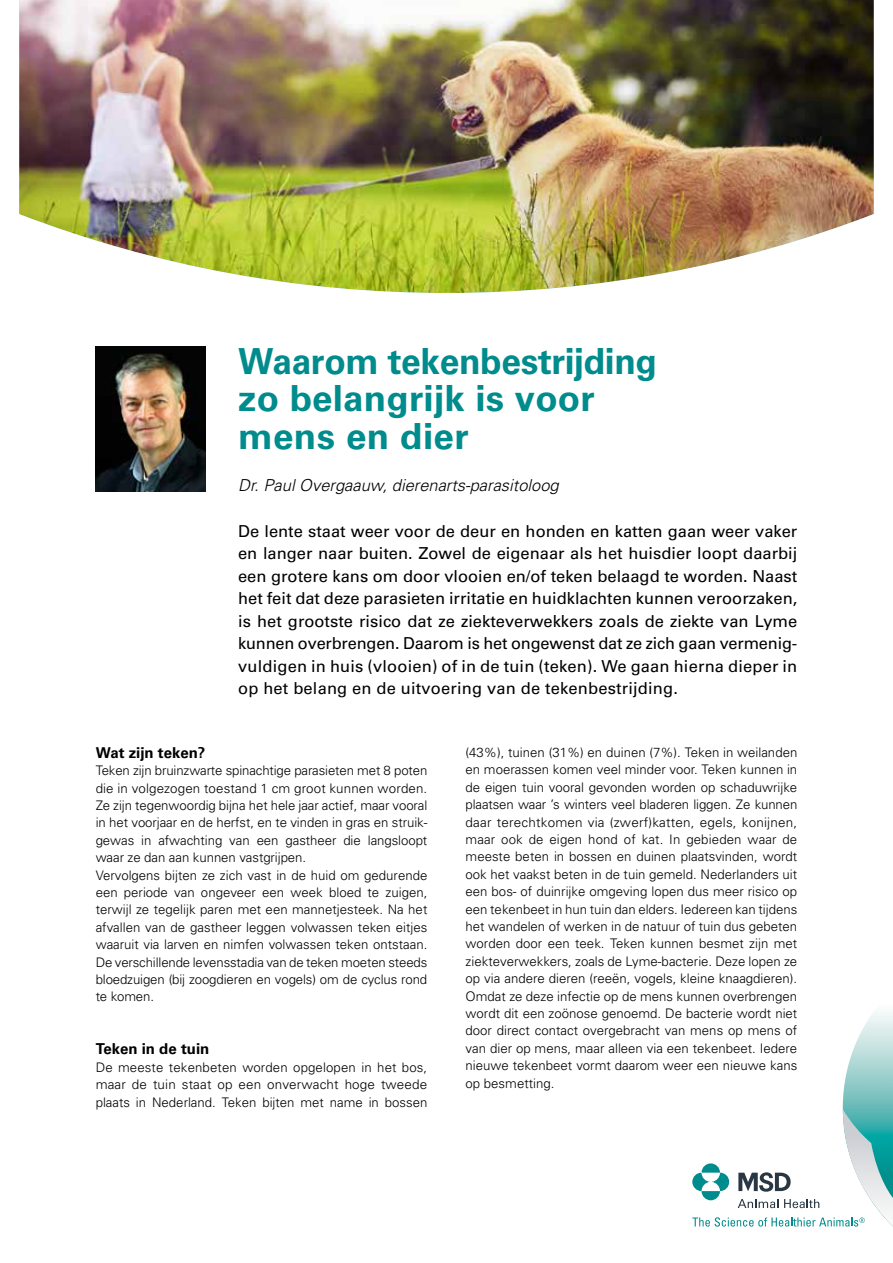
<style>
.page{position:relative;width:893px;height:1263px;background:#fff}
.page>*{position:absolute;margin:0;border:0;box-sizing:border-box;transform-origin:0 0}
.t1{font:700 36px/37.8px "Univers";letter-spacing:.005em;color:#008b8c}
.t2{font:16.5px/22.5px "Univers";letter-spacing:.01em;color:#000;text-align:justify}
.t3{font:italic 300 16.5px "Univers";color:#000}
.t4{font:700 15px "Univers";color:#000}
.t5{font:300 13.2px/17.4px "Univers";color:#000;text-align:justify}
</style>
<div class="page">
<svg style="left:692px;top:1012px;width:201px;height:215px"></svg>
<img style="left:96px;top:347px;width:110px;height:145px">
<img style="left:19px;top:0;width:855px;height:293px">
<h1 class="t1" style="left:238px;top:342px;width:420px">Waarom tekenbestrijding zo belangrijk is voor mens en dier</h1>
<p class="t3" style="left:238px;top:476px;width:322px">Dr. Paul Overgaauw, dierenarts-parasitoloog</p>
<p class="t2" style="left:238px;top:519px;width:561px">De lente staat weer voor de deur en honden en katten gaan weer vaker en langer naar buiten. Zowel de eigenaar als het huisdier loopt daarbij een grotere kans om door vlooien en/of teken belaagd te worden. Naast het feit dat deze parasieten irritatie en huidklachten kunnen veroorzaken, is het grootste risico dat ze ziekteverwekkers zoals de ziekte van Lyme kunnen overbrengen. Daarom is het ongewenst dat ze zich gaan vermenig&shy;vuldigen in huis (vlooien) of in de tuin (teken). We gaan hierna dieper in op het belang en de uitvoering van de tekenbestrijding.</p>
<p class="t4" style="left:96px;top:744px;width:111px">Wat zijn teken?</p>
<p class="t5" style="left:96px;top:762px;width:333px;text-align:left">Teken zijn bruinzwarte spinachtige parasieten met 8 poten die in volgezogen toestand 1 cm groot kunnen worden.<br>Ze zijn tegenwoordig bijna het hele jaar actief, maar vooral in het voorjaar en de herfst, en te vinden in gras en struik&shy;gewas in afwachting van een gastheer die langsloopt waar ze dan aan kunnen vastgrijpen.<br>Vervolgens bijten ze zich vast in de huid om gedurende een periode van ongeveer een week bloed te zuigen, terwijl ze tegelijk paren met een mannetjesteek. Na het afvallen van de gastheer leggen volwassen teken eitjes waaruit via larven en nimfen volwassen teken ontstaan.<br>De verschillende levensstadia van de teken moeten steeds bloedzuigen (bij zoogdieren en vogels) om de cyclus rond te komen.</p>
<p class="t4" style="left:96px;top:1040px;width:115px">Teken in de tuin</p>
<p class="t5" style="left:96px;top:1058px;width:333px">De meeste tekenbeten worden opgelopen in het bos, maar de tuin staat op een onverwacht hoge tweede plaats in Nederland. Teken bijten met name in bossen</p>
<p class="t5" style="left:466px;top:744px;width:333px">(43%), tuinen (31%) en duinen (7%). Teken in weilanden en moerassen komen veel minder voor. Teken kunnen in de eigen tuin vooral gevonden worden op schaduwrijke plaatsen waar ’s winters veel bladeren liggen. Ze kunnen daar terechtkomen via (zwerf)katten, egels, konijnen, maar ook de eigen hond of kat. In gebieden waar de meeste beten in bossen en duinen plaatsvinden, wordt ook het vaakst beten in de tuin gemeld. Nederlanders uit een bos- of duinrijke omgeving lopen dus meer risico op een tekenbeet in hun tuin dan elders. Iedereen kan tijdens het wandelen of werken in de natuur of tuin dus gebeten worden door een teek. Teken kunnen besmet zijn met ziekteverwekkers, zoals de Lyme-bacterie. Deze lopen ze op via andere dieren (reeën, vogels, kleine knaagdieren).<br>Omdat ze deze infectie op de mens kunnen overbrengen wordt dit een zoönose genoemd. De bacterie wordt niet door direct contact overgebracht van mens op mens of van dier op mens, maar alleen via een tekenbeet. Iedere nieuwe tekenbeet vormt daarom weer een nieuwe kans op besmetting.</p>
</div>
